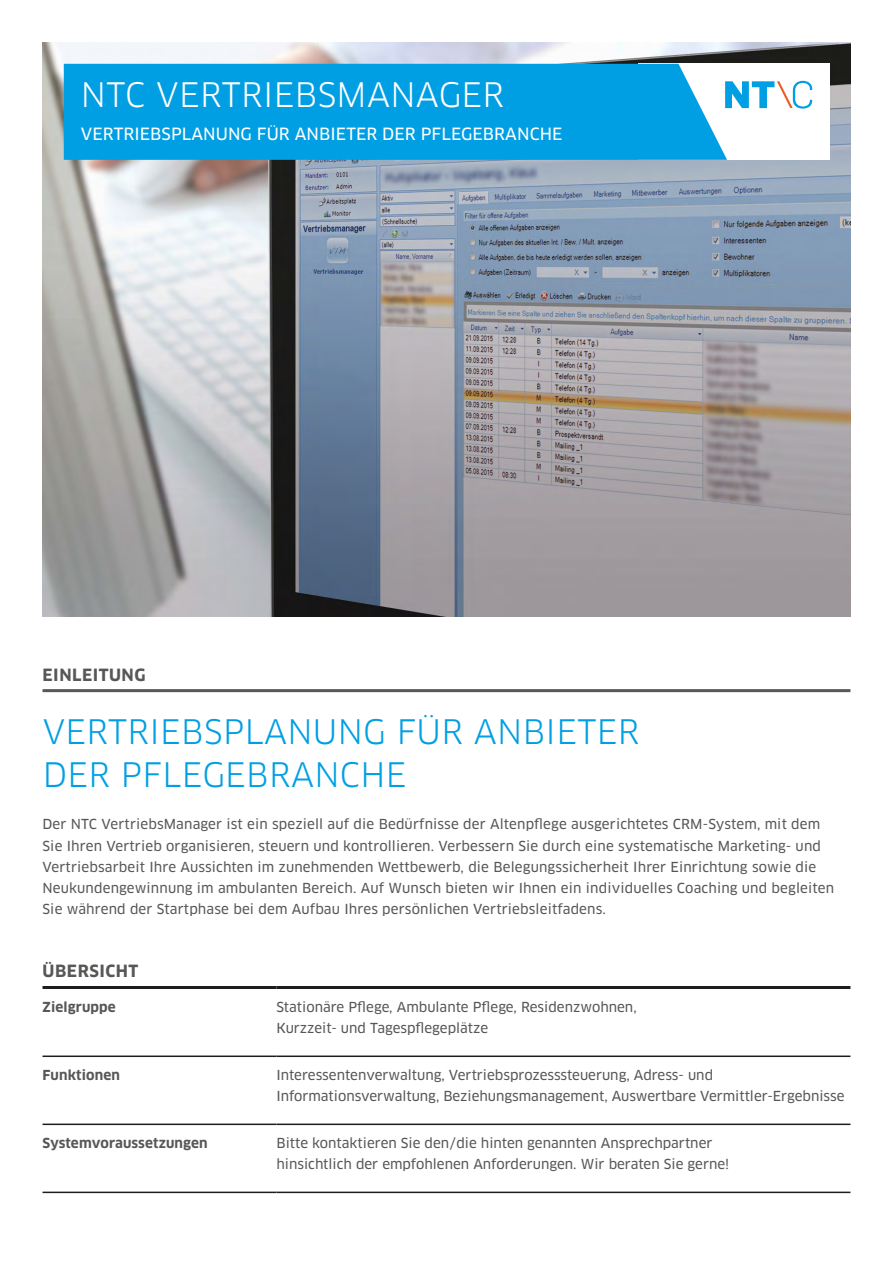
<style>
.page{position:relative;width:893px;height:1263px;background:#fff}
.page>*{position:absolute;margin:0;border:0;box-sizing:border-box;transform-origin:0 0}
.t1{font:33px/42.5px "Clan OT";letter-spacing:.01em;color:#009fe3}
.t2{font:33px "Clan OT";letter-spacing:.01em;color:#fff}
.t3{font:16.5px "Clan OT News";letter-spacing:.005em;color:#fff}
.t4{font:700 16.5px "Clan OT";letter-spacing:.03em;color:#575756}
.t5{font:13.5px/21.3px "Clan OT News";color:#575756}
.t6{font:700 13.5px "Clan OT";letter-spacing:.01em;color:#575756}
</style>
<div class="page">
<img style="left:43px;top:43px;width:807px;height:573px">
<div style="left:638px;top:64px;width:191px;height:96px;background:#fff"></div>
<svg style="left:727px;top:81px;width:85px;height:28px"></svg>
<div style="left:64px;top:64px;width:663px;height:96px;background:#009fe3"></div>
<hr style="left:43px;top:689px;width:807px;height:3px;background:#575756">
<hr style="left:43px;top:1055px;width:233px;height:2px;background:#1d1d1b">
<hr style="left:276px;top:1055px;width:574px;height:2px;background:#1d1d1b">
<hr style="left:43px;top:1123px;width:233px;height:2px;background:#1d1d1b">
<hr style="left:276px;top:1123px;width:574px;height:2px;background:#1d1d1b">
<hr style="left:43px;top:1191px;width:233px;height:2px;background:#1d1d1b">
<hr style="left:276px;top:1191px;width:574px;height:2px;background:#1d1d1b">
<hr style="left:43px;top:986px;width:233px;height:3px;background:#1d1d1b">
<hr style="left:276px;top:986px;width:574px;height:3px;background:#1d1d1b">
<h1 class="t2" style="left:81px;top:75px;width:425px">NTC VERTRIEBSMANAGER</h1>
<p class="t3" style="left:81px;top:124px;width:483px">VERTRIEBSPLANUNG FÜR ANBIETER DER PFLEGEBRANCHE</p>
<p class="t4" style="left:43px;top:665px;width:104px">EINLEITUNG</p>
<h1 class="t1" style="left:43px;top:711px;width:598px">VERTRIEBSPLANUNG FÜR ANBIETER<br>DER PFLEGEBRANCHE</h1>
<p class="t5" style="left:43px;top:814px;width:793px">Der NTC VertriebsManager ist ein speziell auf die Bedürfnisse der Altenpflege ausgerichtetes CRM-System, mit dem Sie Ihren Vertrieb organisieren, steuern und kontrollieren. Verbessern Sie durch eine systematische Marketing- und Vertriebsarbeit Ihre Aussichten im zunehmenden Wettbewerb, die Belegungssicherheit Ihrer Einrichtung sowie die Neukundengewinnung im ambulanten Bereich. Auf Wunsch bieten wir Ihnen ein individuelles Coaching und begleiten Sie während der Startphase bei dem Aufbau Ihres persönlichen Vertriebsleitfadens.</p>
<p class="t4" style="left:43px;top:961px;width:97px">ÜBERSICHT</p>
<p class="t6" style="left:43px;top:999px;width:75px">Zielgruppe</p>
<p class="t5" style="left:276px;top:996px;width:362px">Stationäre Pflege, Ambulante Pflege, Residenzwohnen,<br>Kurzzeit- und Tagespflegeplätze</p>
<p class="t6" style="left:43px;top:1067px;width:79px">Funktionen</p>
<p class="t5" style="left:276px;top:1064px;width:570px">Interessentenverwaltung, Vertriebsprozesssteuerung, Adress- und<br>Informationsverwaltung, Beziehungsmanagement, Auswertbare Vermittler-Ergebnisse</p>
<p class="t6" style="left:43px;top:1135px;width:167px">Systemvoraussetzungen</p>
<p class="t5" style="left:276px;top:1132px;width:454px">Bitte kontaktieren Sie den/die hinten genannten Ansprechpartner hinsichtlich der empfohlenen Anforderungen. Wir beraten Sie gerne!</p>
</div>
